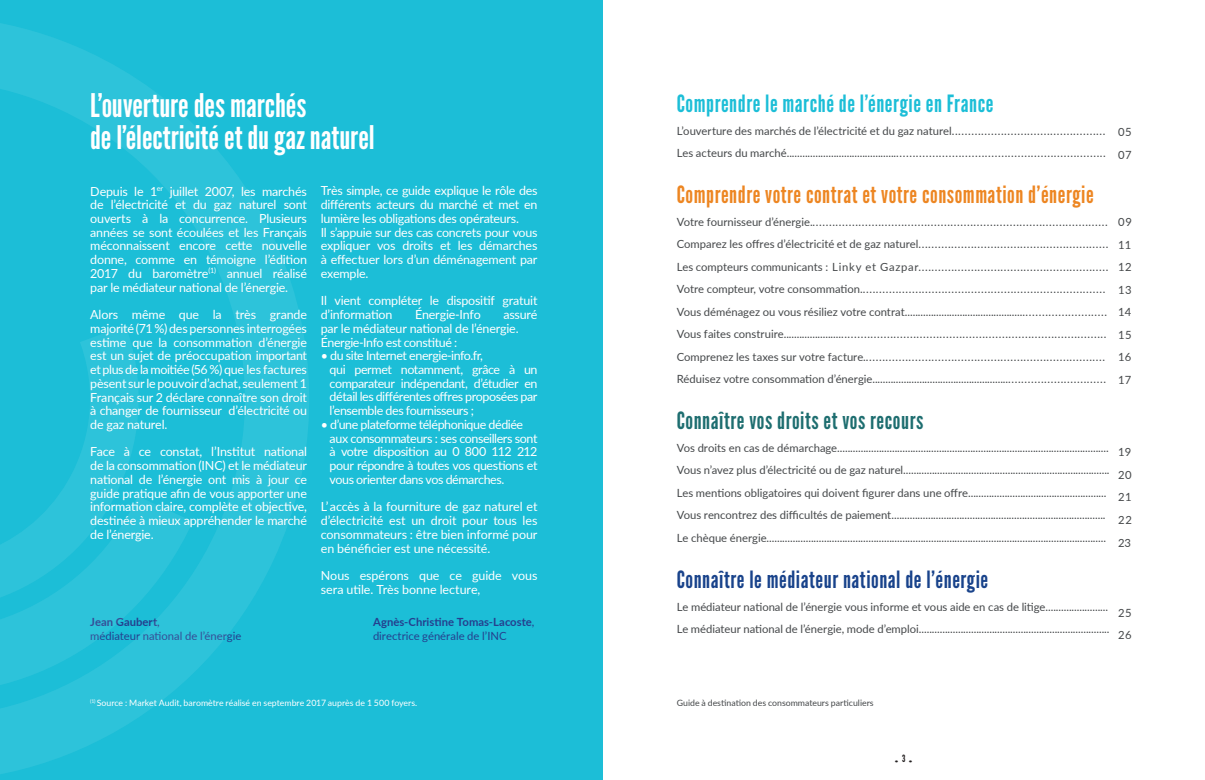
<style>
.page{position:relative;width:1205px;height:780px;background:#fff}
.page>*{position:absolute;margin:0;border:0;box-sizing:border-box;transform-origin:0 0}
.t1{font:32.5px/31.5px "League Gothic";color:#fff}
.t2{font:25px "Times New Roman";color:#231f20}
.t3{font:23.75px "League Gothic";letter-spacing:.025em;color:#ed8622}
.t4{font:23.75px "League Gothic";letter-spacing:.025em;color:#19438b}
.t5{font:23.75px "League Gothic";letter-spacing:.02em;color:#1cbed7}
.t6{font:23.75px "League Gothic";letter-spacing:.025em;color:#1e6e70}
.t7{font:12.5px/13.8px "Lato";letter-spacing:-.025em;color:#fff}
.t8{font:12.5px/13.8px "Lato";letter-spacing:-.005em;color:#fff}
.t9{font:11.25px/22.5px "Lato";color:#444749}
.t10{font:700 11.25px/13.8px "Lato";color:#253f8e}
.t11{font:11.25px/13.8px "Lato";color:#253f8e}
.t12{font:10px "League Gothic";color:#231f20}
.t13{font:8.75px "Lato";color:#fff}
.t14{font:8.75px "Lato";color:#444749}
.s1{font-weight:700}
.s2{font-weight:400}
</style>
<div class="page">
<div style="left:0;top:0;width:602px;height:780px;background:#1cbed7"></div>
<svg style="left:0;top:23px;width:309px;height:751px"></svg>
<h1 class="t1" style="left:90px;top:90px;width:286px">L'ouverture des marchés<br>de l'électricité et du gaz naturel</h1>
<p class="t7" style="left:90px;top:183px;width:218px;text-align:justify">Depuis le 1<sup>er</sup> juillet 2007, les marchés de l’électricité et du gaz naturel sont ouverts à la concurrence. Plusieurs années se sont écoulées et les Français méconnaissent encore cette nouvelle donne, comme en témoigne l’édition 2017 du baromètre<sup>(1)</sup> annuel réalisé par le médiateur national de l’énergie.</p>
<p class="t7" style="left:90px;top:307px;width:218px;text-align:justify">Alors même que la très grande majorité (71 %) des personnes interrogées estime que la consommation d’énergie est un sujet de préoccupation important et plus de la moitiée (56 %) que les factures pèsent sur le pouvoir d’achat, seulement 1<br>Français sur 2 déclare connaître son droit à changer de fournisseur d’électricité ou de gaz naturel.</p>
<p class="t7" style="left:90px;top:444px;width:218px;text-align:justify">Face à ce constat, l’Institut national de la consommation (INC) et le médiateur national de l’énergie ont mis à jour ce guide pratique afin de vous apporter une information claire, complète et objective, destinée à mieux appréhender le marché de l’énergie.</p>
<p class="t7" style="left:321px;top:183px;width:218px">Très simple, ce guide explique le rôle des différents acteurs du marché et met en lumière les obligations des opérateurs.<br>Il s’appuie sur des cas concrets pour vous expliquer vos droits et les démarches à effectuer lors d’un déménagement par exemple.</p>
<p class="t7" style="left:321px;top:293px;width:218px">Il vient compléter le dispositif gratuit d’information</p>
<p class="t7" style="left:415px;top:307px;width:67px">Énergie-Info</p>
<p class="t7" style="left:321px;top:307px;width:218px;text-indent:183px">assuré par le médiateur national de l’énergie.<br>Énergie-Info est constitué :</p>
<p class="t7" style="left:330px;top:348px;width:209px;text-indent:-9px">• du site Internet energie-info.fr,<br>qui permet notamment, grâce à un comparateur indépendant, d’étudier en détail les différentes offres proposées par l’ensemble des fournisseurs ;</p>
<p class="t7" style="left:330px;top:417px;width:209px;text-indent:-9px">• d’une plateforme téléphonique dédiée aux consommateurs : ses conseillers sont à votre disposition au 0 800 112 212 pour répondre à toutes vos questions et vous orienter dans vos démarches.</p>
<p class="t7" style="left:321px;top:499px;width:218px;text-align:justify">L’ accès à la fourniture de gaz naturel et d’électricité est un droit pour tous les consommateurs : être bien informé pour en bénéficier est une nécessité.</p>
<p class="t8" style="left:321px;top:568px;width:218px">Nous espérons que ce guide vous sera utile. Très bonne lecture,</p>
<p class="t11" style="left:90px;top:614px;width:153px"><span class="s1">Jean Gaubert</span>,<br>médiateur national de l’énergie</p>
<p class="t10" style="left:373px;top:614px;width:163px">Agnès-Christine Tomas-Lacoste<span class="s2">, directrice générale de l’INC</span></p>
<p class="t13" style="left:90px;top:696px;width:329px"><sup>(1)</sup> Source : Market Audit, baromètre réalisé en septembre 2017 auprès de 1 500 foyers.</p>
<h3 class="t5" style="left:677px;top:90px;width:318px">Comprendre le marché de l’énergie en France</h3>
<p class="t9" style="left:677px;top:119px;width:431px">L’ouverture des marchés de l’électricité et du gaz naturel...............................................<br>Les acteurs du marché..........................................................................................................</p>
<h3 class="t3" style="left:677px;top:181px;width:418px">Comprendre votre contrat et votre consommation d’énergie</h3>
<p class="t9" style="left:677px;top:210px;width:433px">Votre fournisseur d’énergie...........................................................................................<br>Comparez les offres d’électricité et de gaz naturel..........................................................<br>Les compteurs communicants : Linky et Gazpar..........................................................<br>Votre compteur, votre consommation...........................................................................<br>Vous déménagez ou vous résiliez votre contrat.......................................................................<br>Vous faites construire.......................................................................................................<br>Comprenez les taxes sur votre facture..........................................................................<br>Réduisez votre consommation d’énergie..................................................................................</p>
<h3 class="t6" style="left:677px;top:407px;width:248px">Connaître vos droits et vos recours</h3>
<p class="t9" style="left:677px;top:436px;width:434px">Vos droits en cas de démarchage........................................................................................................<br>Vous n’avez plus d’électricité ou de gaz naturel...............................................................................<br>Les mentions obligatoires qui doivent figurer dans une offre.....................................................<br>Vous rencontrez des difficultés de paiement..................................................................................<br>Le chèque énergie..................................................................................................................................</p>
<h3 class="t4" style="left:677px;top:566px;width:313px">Connaître le médiateur national de l’énergie</h3>
<p class="t9" style="left:677px;top:594px;width:434px">Le médiateur national de l’énergie vous informe et vous aide en cas de litige........................<br>Le médiateur national de l’énergie, mode d’emploi.........................................................................</p>
<p class="t9" style="left:1118px;top:120px;width:15px">05<br>07</p>
<p class="t9" style="left:1118px;top:210px;width:15px;text-align:justify">09<br>11<br>12<br>13<br>14<br>15<br>16<br>17</p>
<p class="t9" style="left:1118px;top:440px;width:15px;text-align:justify">19<br>20<br>21<br>22<br>23</p>
<p class="t9" style="left:1118px;top:600px;width:15px">25<br>26</p>
<p class="t14" style="left:677px;top:696px;width:199px">Guide à destination des consommateurs particuliers</p>
<p class="t12" style="left:902px;top:753px;width:5px">3</p>
<h2 class="t2" style="left:893px;top:737px;width:22px">. .</h2>
</div>
